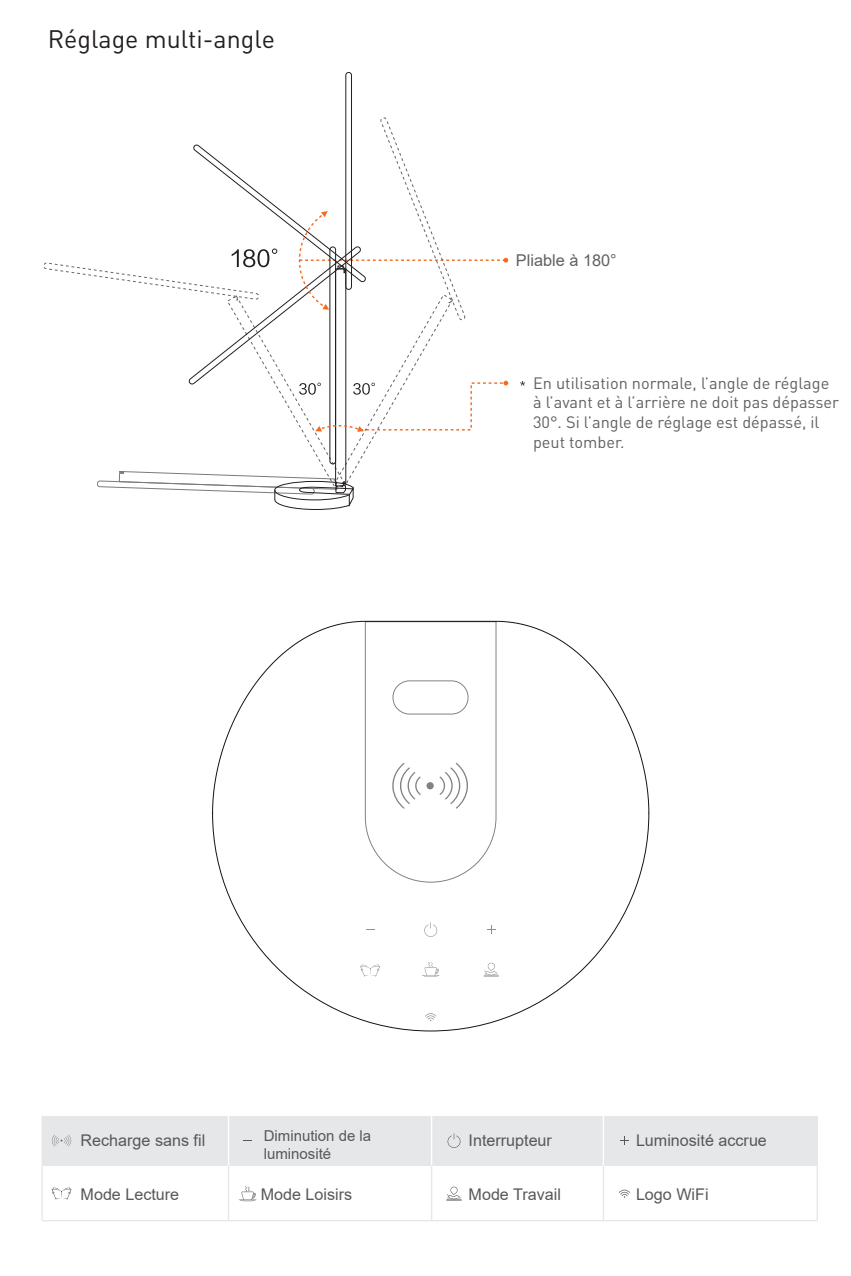
<style>
.page{position:relative;width:851px;height:1276px;background:#fff}
.page>*{position:absolute;margin:0;border:0;box-sizing:border-box;transform-origin:0 0}
.t1{font:25px "DIN Pro";color:#231f20}
.t2{font:16.25px/19.5px "DIN Pro";color:#606160}
.t3{font:16.25px "Arial";color:#57585a}
.t4{font:16.25px "Arial";color:#606160}
.t5{font:15px/18px "Arial";color:#57585a}
</style>
<div class="page">
<svg style="left:520px;top:381px;width:5px;height:5px"></svg>
<div style="left:345px;top:72px;width:7px;height:218px;border:1px solid #231f20;border-radius:3px"></div>
<svg style="left:44px;top:117px;width:464px;height:393px"></svg>
<svg style="left:212px;top:620px;width:437px;height:411px"></svg>
<svg style="left:360px;top:964px;width:20px;height:13px"></svg>
<svg style="left:421px;top:962px;width:19px;height:15px"></svg>
<svg style="left:424px;top:922px;width:13px;height:15px"></svg>
<svg style="left:487px;top:925px;width:8px;height:9px"></svg>
<svg style="left:483px;top:962px;width:16px;height:15px"></svg>
<svg style="left:425px;top:1013px;width:11px;height:8px"></svg>
<hr style="left:42px;top:1220px;width:775px;height:1px;background:#e6e7e9">
<hr style="left:816px;top:1115px;width:1px;height:105px;background:#e6e7e9">
<hr style="left:41px;top:1115px;width:2px;height:105px;background:#e6e7e9">
<div style="left:42px;top:1115px;width:775px;height:50px;background:#e6e7e9"></div>
<hr style="left:228px;top:1115px;width:1px;height:60px;background:#fff">
<hr style="left:431px;top:1115px;width:1px;height:60px;background:#fff">
<hr style="left:602px;top:1115px;width:2px;height:60px;background:#fff">
<svg style="left:51px;top:1187px;width:21px;height:12px"></svg>
<svg style="left:238px;top:1186px;width:19px;height:15px"></svg>
<svg style="left:446px;top:1186px;width:15px;height:15px"></svg>
<svg style="left:618px;top:1189px;width:12px;height:8px"></svg>
<svg style="left:447px;top:1133px;width:13px;height:15px"></svg>
<svg style="left:620px;top:1136px;width:8px;height:9px"></svg>
<svg style="left:52px;top:1134px;width:19px;height:12px"></svg>
<hr style="left:431px;top:1165px;width:1px;height:55px;background:#e6e7e9">
<hr style="left:602px;top:1165px;width:2px;height:55px;background:#e6e7e9">
<hr style="left:228px;top:1165px;width:1px;height:55px;background:#e6e7e9">
<svg style="left:365px;top:621px;width:131px;height:261px"></svg>
<h1 class="t1" style="left:48px;top:22px;width:229px">Réglage multi-angle</h1>
<p class="t4" style="left:516px;top:249px;width:102px">Pliable à 180°</p>
<p class="t2" style="left:533px;top:372px;width:307px">En utilisation normale, l’angle de réglage à l’avant et à l’arrière ne doit pas dépasser 30°. Si l’angle de réglage est dépassé, il peut tomber.</p>
<p class="t5" style="left:264px;top:1126px;width:109px">Diminution de la luminosité</p>
<p class="t3" style="left:468px;top:1129px;width:85px">Interrupteur</p>
<p class="t3" style="left:636px;top:1129px;width:132px">Luminosité accrue</p>
<p class="t3" style="left:81px;top:1129px;width:126px">Recharge sans fil</p>
<p class="t3" style="left:81px;top:1183px;width:100px">Mode Lecture</p>
<p class="t3" style="left:261px;top:1183px;width:93px">Mode Loisirs</p>
<p class="t3" style="left:468px;top:1183px;width:94px">Mode Travail</p>
<p class="t3" style="left:636px;top:1183px;width:74px">Logo WiFi</p>
</div>
